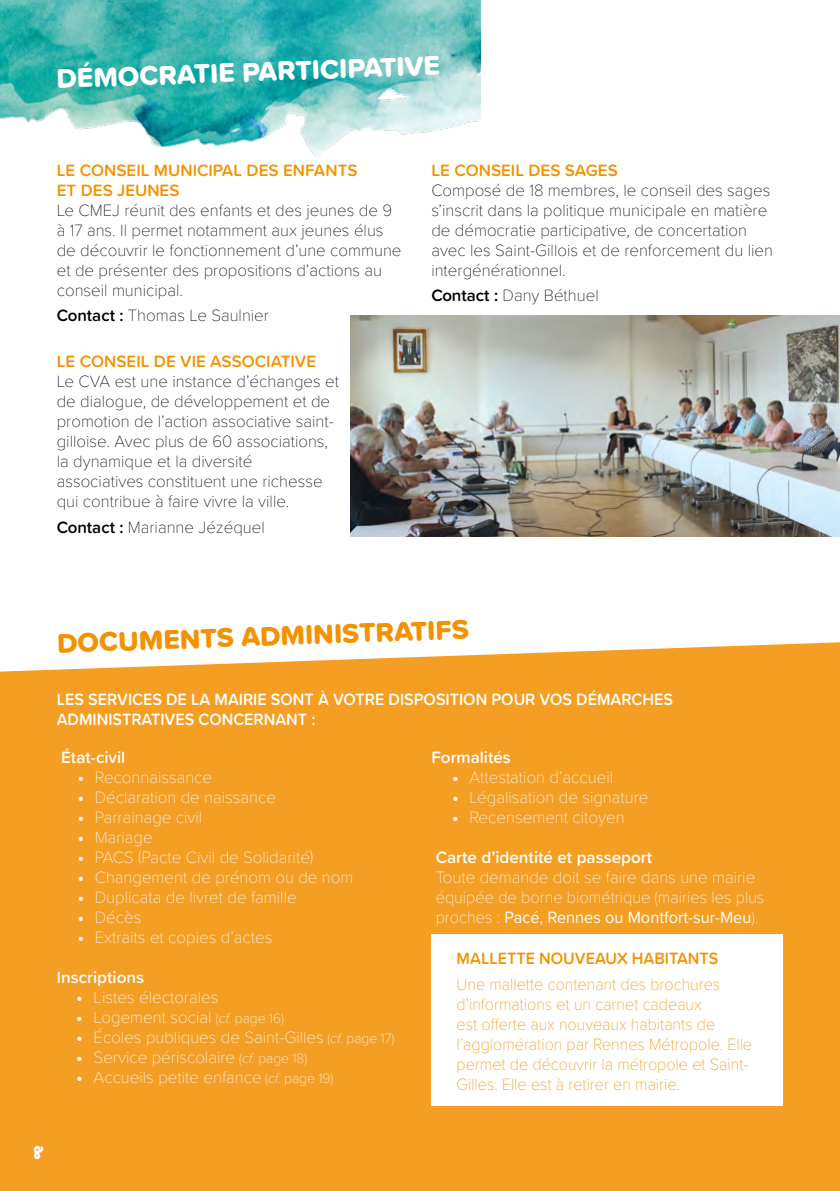
<style>
.page{position:relative;width:840px;height:1191px;background:#fff}
.page>*{position:absolute;margin:0;border:0;box-sizing:border-box;transform-origin:0 0}
.t1{font:28px "Proxima Soft Extrabld";color:#fff}
.t2{font:28px "Proxima Soft Extrabld";color:#f39200}
.t3{font:18px "Permanent Marker";color:#fff}
.t4{font:100 17px/20px "Proxima Soft";color:#000}
.t5{font:100 17px/20px "Proxima Soft";color:#fff}
.t6{font:100 17px/20px "Proxima Soft";color:#f39200;scale:.95 1}
.t7{font:600 17px/20px "Proxima Soft";color:#fff;scale:.95 1}
.t8{font:600 17px/20px "Proxima Soft";color:#f39200}
.t9{font:600 17px "Proxima Soft";color:#fff}
.t10{font:600 17px "Proxima Soft";color:#f39200;scale:.95 1}
.s1{font-weight:600}
.s2{font-family:"Proxima Soft Extrabld";font-weight:400}
.s3{font-size:14px}
.s4{font-style:italic;font-size:14px}
.s5{font-weight:400}
</style>
<div class="page">
<div style="left:0;top:597px;width:839px;height:594px;background:#f59e24"></div>
<div style="left:431px;top:935px;width:351px;height:171px;background:#fff"></div>
<img style="left:351px;top:316px;width:488px;height:220px">
<img style="left:0;top:0;width:480px;height:157px">
<svg style="left:0;top:597px;width:839px;height:74px;fill:#fff"></svg>
<h1 class="t1" style="left:56px;top:57px;width:385px;rotate:-2deg">DÉMOCRATIE PARTICIPATIVE</h1>
<p class="t8" style="left:57px;top:159px;width:302px">LE CONSEIL MUNICIPAL DES ENFANTS<br>ET DES JEUNES</p>
<p class="t4" style="left:57px;top:199px;width:346px">Le CMEJ réunit des enfants et des jeunes de 9 à 17 ans. Il permet notamment aux jeunes élus de découvrir le fonctionnement d’une commune et de présenter des propositions d’actions au conseil municipal.</p>
<p class="t4" style="left:57px;top:304px;width:214px"><span class="s1">Contact :</span> Thomas Le Saulnier</p>
<p class="t8" style="left:57px;top:351px;width:261px">LE CONSEIL DE VIE ASSOCIATIVE</p>
<p class="t4" style="left:57px;top:370px;width:284px">Le CVA est une instance d’échanges et de dialogue, de développement et de promotion de l’action associative saint&shy;gilloise. Avec plus de 60 associations, la dynamique et la diversité associatives constituent une richesse qui contribue à faire vivre la ville.</p>
<p class="t4" style="left:57px;top:516px;width:209px"><span class="s1">Contact :</span> Marianne Jézéquel</p>
<p class="t8" style="left:431px;top:159px;width:188px">LE CONSEIL DES SAGES</p>
<p class="t4" style="left:431px;top:179px;width:343px">Composé de 18 membres, le conseil des sages s’inscrit dans la politique municipale en matière de démocratie participative, de concertation avec les Saint-Gillois et de renforcement du lien intergénérationnel.</p>
<p class="t4" style="left:431px;top:284px;width:169px"><span class="s1">Contact :</span> Dany Béthuel</p>
<h1 class="t2" style="left:56px;top:622px;width:413px;rotate:-2deg">DOCUMENTS ADMINISTRATIFS</h1>
<p class="t7" style="left:57px;top:689px;width:650px">LES SERVICES DE LA MAIRIE SONT À VOTRE DISPOSITION POUR VOS DÉMARCHES<br>ADMINISTRATIVES CONCERNANT :</p>
<p class="t9" style="left:61px;top:744px;width:66px">État-civil</p>
<p class="t5" style="left:78px;top:766px;width:136px"><span class="s2">•</span> Reconnaissance</p>
<p class="t5" style="left:78px;top:786px;width:199px"><span class="s2">•</span> Déclaration de naissance</p>
<p class="t5" style="left:78px;top:806px;width:126px"><span class="s2">•</span> Parrainage civil</p>
<p class="t5" style="left:78px;top:826px;width:76px"><span class="s2">•</span> Mariage</p>
<p class="t5" style="left:78px;top:846px;width:237px"><span class="s2">•</span> PACS (Pacte Civil de Solidarité)</p>
<p class="t5" style="left:78px;top:866px;width:277px"><span class="s2">•</span> Changement de prénom ou de nom</p>
<p class="t5" style="left:78px;top:886px;width:220px"><span class="s2">•</span> Duplicata de livret de famille</p>
<p class="t5" style="left:78px;top:906px;width:65px"><span class="s2">•</span> Décès</p>
<p class="t5" style="left:78px;top:926px;width:196px"><span class="s2">•</span> Extraits et copies d’actes</p>
<p class="t9" style="left:57px;top:964px;width:89px">Inscriptions</p>
<p class="t5" style="left:77px;top:986px;width:143px"><span class="s2">•</span> Listes électorales</p>
<p class="t5" style="left:77px;top:1006px;width:209px"><span class="s2">•</span> Logement social <span class="s3">(</span><span class="s4">cf.</span> <span class="s3">page 16)</span></p>
<p class="t5" style="left:77px;top:1026px;width:319px"><span class="s2">•</span> Écoles publiques de Saint-Gilles <span class="s3">(</span><span class="s4">cf.</span> <span class="s3">page 17)</span></p>
<p class="t5" style="left:77px;top:1046px;width:232px"><span class="s2">•</span> Service périscolaire <span class="s3">(</span><span class="s4">cf.</span> <span class="s3">page 18)</span></p>
<p class="t5" style="left:77px;top:1066px;width:258px"><span class="s2">•</span> Accueils petite enfance <span class="s3">(</span><span class="s4">cf.</span> <span class="s3">page 19)</span></p>
<p class="t9" style="left:431px;top:744px;width:81px">Formalités</p>
<p class="t5" style="left:452px;top:766px;width:162px"><span class="s2">•</span> Attestation d’accueil</p>
<p class="t5" style="left:452px;top:786px;width:197px"><span class="s2">•</span> Légalisation de signature</p>
<p class="t5" style="left:452px;top:806px;width:174px"><span class="s2">•</span> Recensement citoyen</p>
<p class="t9" style="left:435px;top:844px;width:218px">Carte d’identité et passeport</p>
<p class="t5" style="left:435px;top:866px;width:330px">Toute demande doit se faire dans une mairie équipée de borne biométrique (mairies les plus proches : <span class="s5">Pacé, Rennes ou Montfort-sur-Meu</span>).</p>
<p class="t10" style="left:456px;top:946px;width:277px">MALLETTE NOUVEAUX HABITANTS</p>
<p class="t6" style="left:456px;top:973px;width:312px">Une mallette contenant des brochures d’informations et un carnet cadeaux<br>est offerte aux nouveaux habitants de l’agglomération par Rennes Métropole. Elle permet de découvrir la métropole et Saint-Gilles. Elle est à retirer en mairie.</p>
<p class="t3" style="left:33px;top:1138px;width:11px">8</p>
</div>
